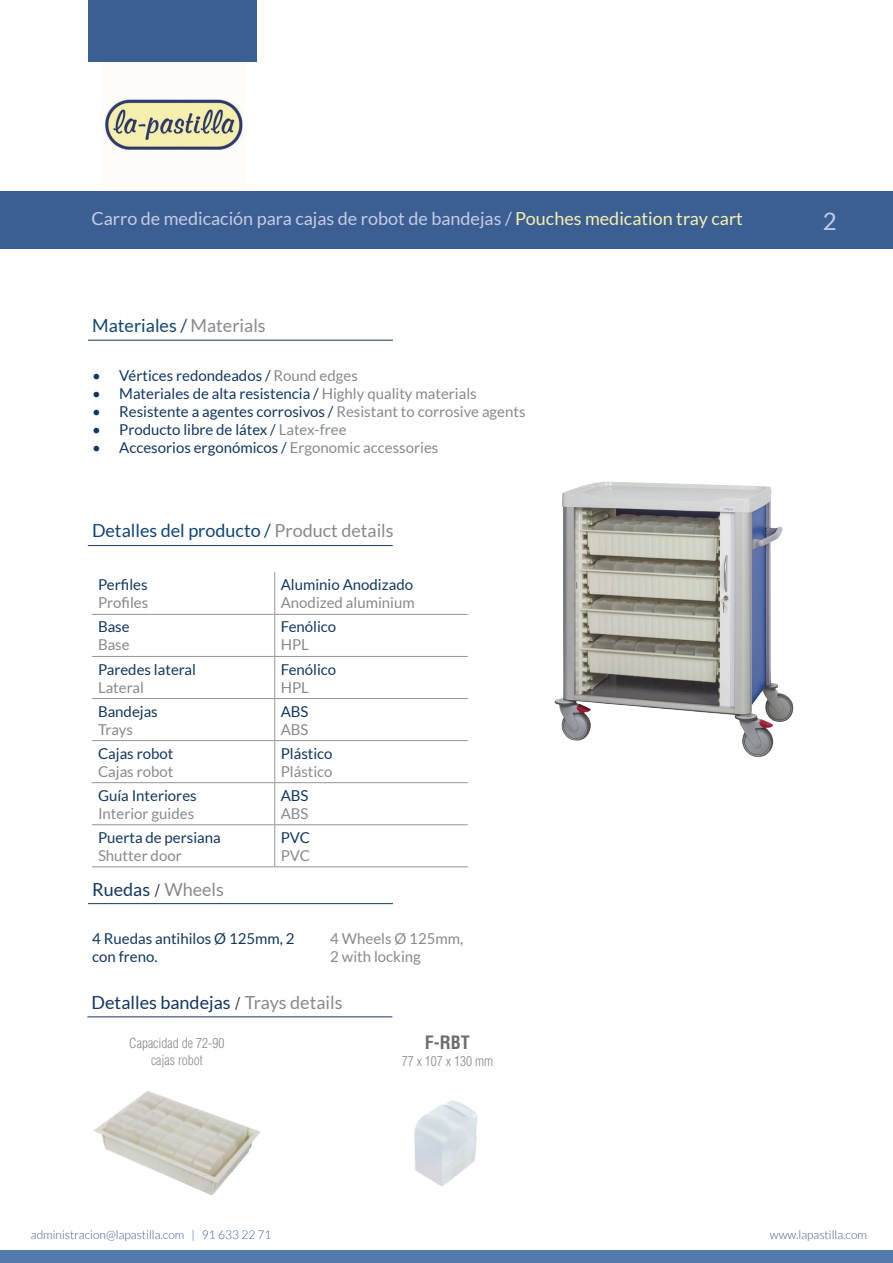
<style>
.page{position:relative;width:893px;height:1263px;background:#fff}
.page>*{position:absolute;margin:0;border:0;box-sizing:border-box;transform-origin:0 0}
.t1{font:24px "Lato";color:#c4cce3}
.t2{font:18px "Lato";color:#c4cce3}
.t3{font:18px "Lato";color:#104575}
.t4{font:18px "Lato";color:#123760}
.t5{font:700 condensed 18px "Helvetica LT Std";color:#6c6d70}
.t6{font:15px/18px "Lato";color:#123760}
.t7{font:15px/18px "Lato";color:#868a8e}
.t8{font:300 condensed 13.5px/16.2px "Helvetica LT Std";color:#868a8e;text-align:center}
.t9{font:300 12px "Lato";color:#3b5f92}
.s1{color:#f6f0af}
.s2{color:#868a8e}
.s3{font-family:"Minion Pro";color:#231f20}
</style>
<div class="page">
<img style="left:103px;top:61px;width:142px;height:90px">
<div style="left:0;top:191px;width:893px;height:58px;background:#3b5f92"></div>
<div style="left:88px;top:0;width:169px;height:61px;background:#3b5f92"></div>
<div style="left:0;top:1250px;width:893px;height:13px;background:#537aad"></div>
<img style="left:554px;top:481px;width:240px;height:276px">
<hr style="left:88px;top:340px;width:305px;height:1px;background:#123760">
<hr style="left:274px;top:572px;width:1px;height:42px;background:#939598">
<hr style="left:92px;top:614px;width:183px;height:1px;background:#939598">
<hr style="left:275px;top:614px;width:193px;height:1px;background:#939598">
<hr style="left:274px;top:615px;width:1px;height:41px;background:#939598">
<hr style="left:92px;top:656px;width:183px;height:1px;background:#939598">
<hr style="left:275px;top:656px;width:193px;height:1px;background:#939598">
<hr style="left:274px;top:657px;width:1px;height:41px;background:#939598">
<hr style="left:92px;top:698px;width:183px;height:1px;background:#939598">
<hr style="left:275px;top:698px;width:193px;height:1px;background:#939598">
<hr style="left:274px;top:699px;width:1px;height:41px;background:#939598">
<hr style="left:92px;top:740px;width:183px;height:1px;background:#939598">
<hr style="left:275px;top:740px;width:193px;height:1px;background:#939598">
<hr style="left:274px;top:741px;width:1px;height:41px;background:#939598">
<hr style="left:92px;top:782px;width:183px;height:1px;background:#939598">
<hr style="left:275px;top:782px;width:193px;height:1px;background:#939598">
<hr style="left:274px;top:783px;width:1px;height:41px;background:#939598">
<hr style="left:92px;top:824px;width:183px;height:1px;background:#939598">
<hr style="left:275px;top:824px;width:193px;height:1px;background:#939598">
<hr style="left:274px;top:825px;width:1px;height:41px;background:#939598">
<hr style="left:92px;top:866px;width:183px;height:1px;background:#939598">
<hr style="left:275px;top:866px;width:193px;height:1px;background:#939598">
<hr style="left:88px;top:545px;width:305px;height:1px;background:#123760">
<hr style="left:88px;top:903px;width:305px;height:1px;background:#123760">
<hr style="left:87px;top:1016px;width:305px;height:1px;background:#123760">
<img style="left:94px;top:1091px;width:166px;height:105px">
<img style="left:414px;top:1100px;width:64px;height:86px">
<p class="t2" style="left:91px;top:208px;width:653px">Carro de medicación para cajas de robot de bandejas / <span class="s1">Pouches medication tray cart</span></p>
<h1 class="t1" style="left:823px;top:208px;width:15px">2</h1>
<p class="t3" style="left:92px;top:316px;width:175px">Materiales / <span class="s2">Materials</span></p>
<p class="t6" style="left:92px;top:367px;width:267px">• Vértices redondeados / <span class="s2">Round edges</span></p>
<p class="t6" style="left:92px;top:385px;width:386px">• Materiales de alta resistencia / <span class="s2">Highly quality materials</span></p>
<p class="t6" style="left:92px;top:403px;width:435px">• Resistente a agentes corrosivos / <span class="s2">Resistant to corrosive agents</span></p>
<p class="t6" style="left:92px;top:421px;width:256px">• Producto libre de látex / <span class="s2">Latex-free</span></p>
<p class="t6" style="left:92px;top:439px;width:348px">• Accesorios ergonómicos / <span class="s2">Ergonomic accessories</span></p>
<p class="t3" style="left:92px;top:521px;width:303px">Detalles del producto / <span class="s2">Product details</span></p>
<p class="t6" style="left:98px;top:576px;width:51px">Perfiles</p>
<p class="t7" style="left:98px;top:594px;width:52px">Profiles</p>
<p class="t6" style="left:281px;top:576px;width:134px">Aluminio Anodizado</p>
<p class="t7" style="left:281px;top:594px;width:135px">Anodized aluminium</p>
<p class="t6" style="left:98px;top:618px;width:33px">Base</p>
<p class="t7" style="left:98px;top:636px;width:33px">Base</p>
<p class="t6" style="left:281px;top:618px;width:57px">Fenólico</p>
<p class="t7" style="left:281px;top:636px;width:30px">HPL</p>
<p class="t6" style="left:98px;top:660px;width:100px">Paredes lateral</p>
<p class="t7" style="left:98px;top:678px;width:47px">Lateral</p>
<p class="t6" style="left:281px;top:660px;width:57px">Fenólico</p>
<p class="t7" style="left:281px;top:678px;width:30px">HPL</p>
<p class="t6" style="left:98px;top:702px;width:61px">Bandejas</p>
<p class="t7" style="left:98px;top:720px;width:36px">Trays</p>
<p class="t6" style="left:281px;top:702px;width:29px">ABS</p>
<p class="t7" style="left:281px;top:720px;width:29px">ABS</p>
<p class="t6" style="left:98px;top:744px;width:77px">Cajas robot</p>
<p class="t7" style="left:98px;top:762px;width:77px">Cajas robot</p>
<p class="t6" style="left:281px;top:744px;width:53px">Plástico</p>
<p class="t7" style="left:281px;top:762px;width:53px">Plástico</p>
<p class="t6" style="left:98px;top:786px;width:100px">Guía Interiores</p>
<p class="t7" style="left:98px;top:804px;width:98px">Interior guides</p>
<p class="t6" style="left:281px;top:786px;width:29px">ABS</p>
<p class="t7" style="left:281px;top:804px;width:29px">ABS</p>
<p class="t6" style="left:98px;top:828px;width:124px">Puerta de persiana</p>
<p class="t7" style="left:98px;top:846px;width:85px">Shutter door</p>
<p class="t6" style="left:281px;top:828px;width:31px">PVC</p>
<p class="t7" style="left:281px;top:846px;width:31px">PVC</p>
<p class="t4" style="left:92px;top:879px;width:133px">Ruedas <span class="s3">/</span> <span class="s2">Wheels</span></p>
<p class="t6" style="left:92px;top:929px;width:204px">4 Ruedas antihilos Ø 125mm, 2 con freno.</p>
<p class="t7" style="left:330px;top:929px;width:134px">4 Wheels Ø 125mm,<br>2 with locking</p>
<p class="t4" style="left:92px;top:992px;width:252px">Detalles bandejas <span class="s3">/</span> <span class="s2">Trays details</span></p>
<p class="t8" style="left:129px;top:1035px;width:97px">Capacidad de 72-90 cajas robot</p>
<p class="t5" style="left:425px;top:1031px;width:46px">F-RBT</p>
<p class="t8" style="left:402px;top:1052px;width:93px">77 x 107 x 130 mm</p>
<p class="t9" style="left:31px;top:1228px;width:242px">administracion@lapastilla.com | 91 633 22 71</p>
<p class="t9" style="left:770px;top:1228px;width:99px">www.lapastilla.com</p>
</div>
